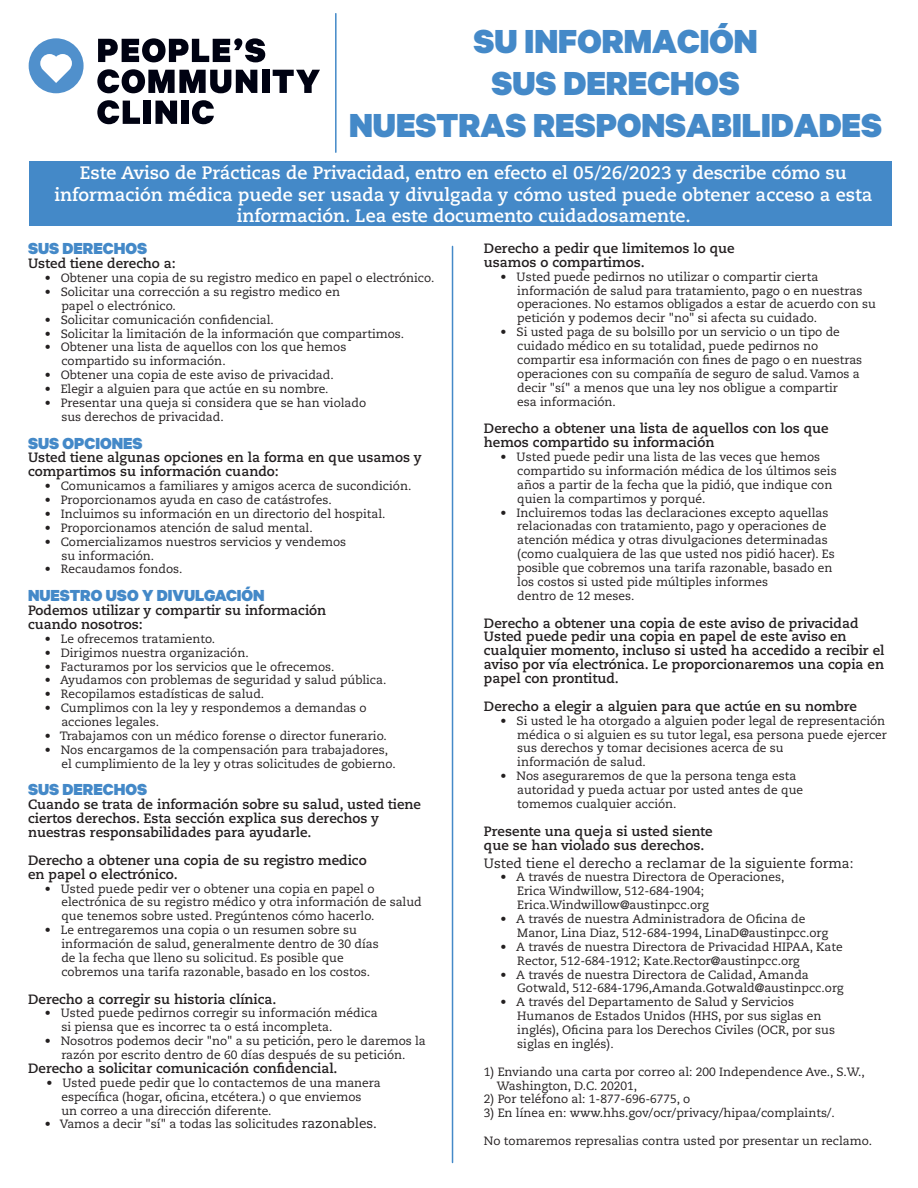
<style>
.page{position:relative;width:918px;height:1188px;background:#fff}
.page>*{position:absolute;margin:0;border:0;box-sizing:border-box;transform-origin:0 0}
.t1{font:900 37.5px/42px "Calibre";color:#4489c8;text-align:center}
.t2{font:700 18px/21.6px "Caecilia LT Pro 75";color:#fff;text-align:center}
.t3{font:900 18px "Calibre";color:#4489c8}
.t4{font:700 13.5px/14px "Caecilia LT Pro 75";color:#231f20}
.t5{font:13.5px "Caecilia LT Std";color:#231f20}
.t6{font:12px/13.8px "Caecilia LT Std";color:#231f20}
.s1{font-size:13.5px}
</style>
<div class="page">
<svg style="left:98px;top:38px;width:167px;height:24px"></svg>
<svg style="left:97px;top:69px;width:160px;height:24px"></svg>
<div style="left:262px;top:70px;width:7px;height:23px;background:#000212"></div>
<svg style="left:273px;top:70px;width:47px;height:23px"></svg>
<svg style="left:97px;top:100px;width:43px;height:24px"></svg>
<div style="left:144px;top:101px;width:7px;height:23px;background:#000212"></div>
<svg style="left:155px;top:101px;width:22px;height:23px"></svg>
<div style="left:182px;top:101px;width:7px;height:23px;background:#000212"></div>
<svg style="left:192px;top:100px;width:22px;height:24px"></svg>
<svg style="left:29px;top:38px;width:55px;height:55px"></svg>
<div style="left:29px;top:161px;width:863px;height:65px;background:#4489c8"></div>
<hr style="left:335px;top:14px;width:2px;height:138px;background:#4489c8">
<hr style="left:452px;top:246px;width:1px;height:917px;background:#4489c8">
<h1 class="t1" style="left:349px;top:19px;width:535px">SU INFORMACIÓN<br>SUS DERECHOS<br>NUESTRAS RESPONSABILIDADES</h1>
<h2 class="t2" style="left:54px;top:162px;width:819px">Este Aviso de Prácticas de Privacidad, entro en efecto el 05/26/2023 y describe cómo su información médica puede ser usada y divulgada y cómo usted puede obtener acceso a esta información. Lea este documento cuidadosamente.</h2>
<h2 class="t3" style="left:28px;top:237px;width:121px">SUS DERECHOS</h2>
<p class="t4" style="left:28px;top:256px;width:149px">Usted tiene derecho a:</p>
<p class="t6" style="left:45px;top:271px;width:391px">• Obtener una copia de su registro medico en papel o electrónico.</p>
<p class="t6" style="left:61px;top:285px;width:280px;text-indent:-17px">• Solicitar una corrección a su registro medico en papel o electrónico.</p>
<p class="t6" style="left:45px;top:313px;width:231px">• Solicitar comunicación confidencial.</p>
<p class="t6" style="left:45px;top:327px;width:361px">• Solicitar la limitación de la información que compartimos.</p>
<p class="t6" style="left:61px;top:341px;width:286px;text-indent:-17px">• Obtener una lista de aquellos con los que hemos compartido su información.</p>
<p class="t6" style="left:45px;top:368px;width:291px">• Obtener una copia de este aviso de privacidad.</p>
<p class="t6" style="left:45px;top:382px;width:285px">• Elegir a alguien para que actúe en su nombre.</p>
<p class="t6" style="left:61px;top:396px;width:306px;text-indent:-17px">• Presentar una queja si considera que se han violado sus derechos de privacidad.</p>
<h2 class="t3" style="left:28px;top:432px;width:116px">SUS OPCIONES</h2>
<p class="t4" style="left:28px;top:450px;width:395px">Usted tiene algunas opciones en la forma en que usamos y compartimos su información cuando:</p>
<p class="t6" style="left:45px;top:479px;width:368px">• Comunicamos a familiares y amigos acerca de sucondición.</p>
<p class="t6" style="left:45px;top:493px;width:289px">• Proporcionamos ayuda en caso de catástrofes.</p>
<p class="t6" style="left:45px;top:507px;width:342px">• Incluimos su información en un directorio del hospital.</p>
<p class="t6" style="left:45px;top:521px;width:269px">• Proporcionamos atención de salud mental.</p>
<p class="t6" style="left:61px;top:535px;width:286px;text-indent:-17px">• Comercializamos nuestros servicios y vendemos su información.</p>
<p class="t6" style="left:45px;top:563px;width:139px">• Recaudamos fondos.</p>
<h2 class="t3" style="left:28px;top:584px;width:238px">NUESTRO USO Y DIVULGACIÓN</h2>
<p class="t4" style="left:28px;top:603px;width:300px">Podemos utilizar y compartir su información cuando nosotros:</p>
<p class="t6" style="left:45px;top:632px;width:172px">• Le ofrecemos tratamiento.</p>
<p class="t6" style="left:45px;top:646px;width:206px">• Dirigimos nuestra organización.</p>
<p class="t6" style="left:45px;top:660px;width:291px">• Facturamos por los servicios que le ofrecemos.</p>
<p class="t6" style="left:45px;top:674px;width:343px">• Ayudamos con problemas de seguridad y salud pública.</p>
<p class="t6" style="left:45px;top:687px;width:221px">• Recopilamos estadísticas de salud.</p>
<p class="t6" style="left:61px;top:701px;width:307px;text-indent:-17px">• Cumplimos con la ley y respondemos a demandas o acciones legales.</p>
<p class="t6" style="left:45px;top:729px;width:344px">• Trabajamos con un médico forense o director funerario.</p>
<p class="t6" style="left:61px;top:743px;width:336px;text-indent:-17px">• Nos encargamos de la compensación para trabajadores, el cumplimiento de la ley y otras solicitudes de gobierno.</p>
<h2 class="t3" style="left:28px;top:778px;width:121px">SUS DERECHOS</h2>
<p class="t4" style="left:28px;top:797px;width:395px">Cuando se trata de información sobre su salud, usted tiene ciertos derechos. Esta sección explica sus derechos y nuestras responsabilidades para ayudarle.</p>
<p class="t4" style="left:28px;top:853px;width:340px">Derecho a obtener una copia de su registro medico en papel o electrónico.</p>
<p class="t6" style="left:61px;top:882px;width:362px;text-indent:-17px">• Usted puede pedir ver o obtener una copia en papel o electrónica de su registro médico y otra información de salud que tenemos sobre usted. Pregúntenos cómo hacerlo.</p>
<p class="t6" style="left:61px;top:923px;width:319px;text-indent:-17px">• Le entregaremos una copia o un resumen sobre su información de salud, generalmente dentro de 30 días de la fecha que lleno su solicitud. Es posible que cobremos una tarifa razonable, basado en los costos.</p>
<p class="t4" style="left:28px;top:992px;width:250px">Derecho a corregir su historia clínica.</p>
<p class="t6" style="left:61px;top:1007px;width:318px;text-indent:-17px">• Usted puede pedirnos corregir su información médica si piensa que es incorrec ta o está incompleta.</p>
<p class="t6" style="left:45px;top:1034px;width:383px;text-align:center">• Nosotros podemos decir "no" a su petición, pero le daremos la razón por escrito dentro de 60 días después de su petición.</p>
<p class="t4" style="left:28px;top:1061px;width:311px">Derecho a solicitar comunicación confidencial.</p>
<p class="t6" style="left:61px;top:1076px;width:321px;text-indent:-15px">• Usted puede pedir que lo contactemos de una manera específica (hogar, oficina, etcétera.) o que enviemos<br>un correo a una dirección diferente.</p>
<p class="t6" style="left:45px;top:1118px;width:334px">• Vamos a decir "sí" a todas las solicitudes <span class="s1">razonables.</span></p>
<p class="t4" style="left:484px;top:241px;width:252px">Derecho a pedir que limitemos lo que usamos o compartimos.</p>
<p class="t6" style="left:517px;top:270px;width:360px;text-indent:-17px">• Usted puede pedirnos no utilizar o compartir cierta información de salud para tratamiento, pago o en nuestras operaciones. No estamos obligados a estar de acuerdo con su petición y podemos decir "no" si afecta su cuidado.</p>
<p class="t6" style="left:517px;top:325px;width:347px;text-indent:-17px">• Si usted paga de su bolsillo por un servicio o un tipo de cuidado médico en su totalidad, puede pedirnos no compartir esa información con fines de pago o en nuestras operaciones con su compañía de seguro de salud. Vamos a decir "sí" a menos que una ley nos obligue a compartir<br>esa información.</p>
<p class="t4" style="left:484px;top:421px;width:346px">Derecho a obtener una lista de aquellos con los que hemos compartido su información</p>
<p class="t6" style="left:517px;top:450px;width:321px;text-indent:-17px">• Usted puede pedir una lista de las veces que hemos compartido su información médica de los últimos seis años a partir de la fecha que la pidió, que indique con quien la compartimos y porqué.</p>
<p class="t6" style="left:517px;top:506px;width:319px;text-indent:-17px">• Incluiremos todas las declaraciones excepto aquellas relacionadas con tratamiento, pago y operaciones de atención médica y otras divulgaciones determinadas (como cualquiera de las que usted nos pidió hacer). Es posible que cobremos una tarifa razonable, basado en los costos si usted pide múltiples informes<br>dentro de 12 meses.</p>
<p class="t4" style="left:484px;top:616px;width:402px">Derecho a obtener una copia de este aviso de privacidad Usted puede pedir una copia en papel de este aviso en cualquier momento, incluso si usted ha accedido a recibir el aviso por vía electrónica. Le proporcionaremos una copia en papel con prontitud.</p>
<p class="t4" style="left:484px;top:699px;width:375px">Derecho a elegir a alguien para que actúe en su nombre</p>
<p class="t6" style="left:517px;top:714px;width:371px;text-indent:-17px">• Si usted le ha otorgado a alguien poder legal de representación médica o si alguien es su tutor legal, esa persona puede ejercer sus derechos y tomar decisiones acerca de su<br>información de salud.</p>
<p class="t6" style="left:517px;top:769px;width:287px;text-indent:-17px">• Nos aseguraremos de que la persona tenga esta autoridad y pueda actuar por usted antes de que tomemos cualquier acción.</p>
<p class="t4" style="left:484px;top:824px;width:230px">Presente una queja si usted siente que se han violado sus derechos.</p>
<p class="t5" style="left:484px;top:855px;width:371px">Usted tiene el derecho a reclamar de la siguiente forma:</p>
<p class="t6" style="left:517px;top:871px;width:269px;text-indent:-17px">• A través de nuestra Directora de Operaciones,<br>Erica Windwillow, 512-684-1904;<br>Erica.Windwillow@austinpcc.org</p>
<p class="t6" style="left:517px;top:912px;width:312px;text-indent:-17px">• A través de nuestra Administradora de Oficina de<br>Manor, Lina Diaz, 512-684-1994, LinaD@austinpcc.org</p>
<p class="t6" style="left:517px;top:940px;width:327px;text-indent:-17px">• A través de nuestra Directora de Privacidad HIPAA, Kate<br>Rector, 512-684-1912; Kate.Rector@austinpcc.org</p>
<p class="t6" style="left:517px;top:968px;width:328px;text-indent:-17px">• A través de nuestra Directora de Calidad, Amanda<br>Gotwald, 512-684-1796,Amanda.Gotwald@austinpcc.org</p>
<p class="t6" style="left:517px;top:995px;width:319px;text-indent:-17px">• A través del Departamento de Salud y Servicios Humanos de Estados Unidos (HHS, por sus siglas en inglés), Oficina para los Derechos Civiles (OCR, por sus siglas en inglés).</p>
<p class="t6" style="left:497px;top:1065px;width:369px;text-indent:-13px">1) Enviando una carta por correo al: 200 Independence Ave., S.W.,<br>Washington, D.C. 20201,</p>
<p class="t6" style="left:484px;top:1093px;width:208px">2) Por teléfono al: 1-877-696-6775, o</p>
<p class="t6" style="left:484px;top:1106px;width:352px">3) En línea en: www.hhs.gov/ocr/privacy/hipaa/complaints/.</p>
<p class="t6" style="left:484px;top:1134px;width:390px">No tomaremos represalias contra usted por presentar un reclamo.</p>
</div>
